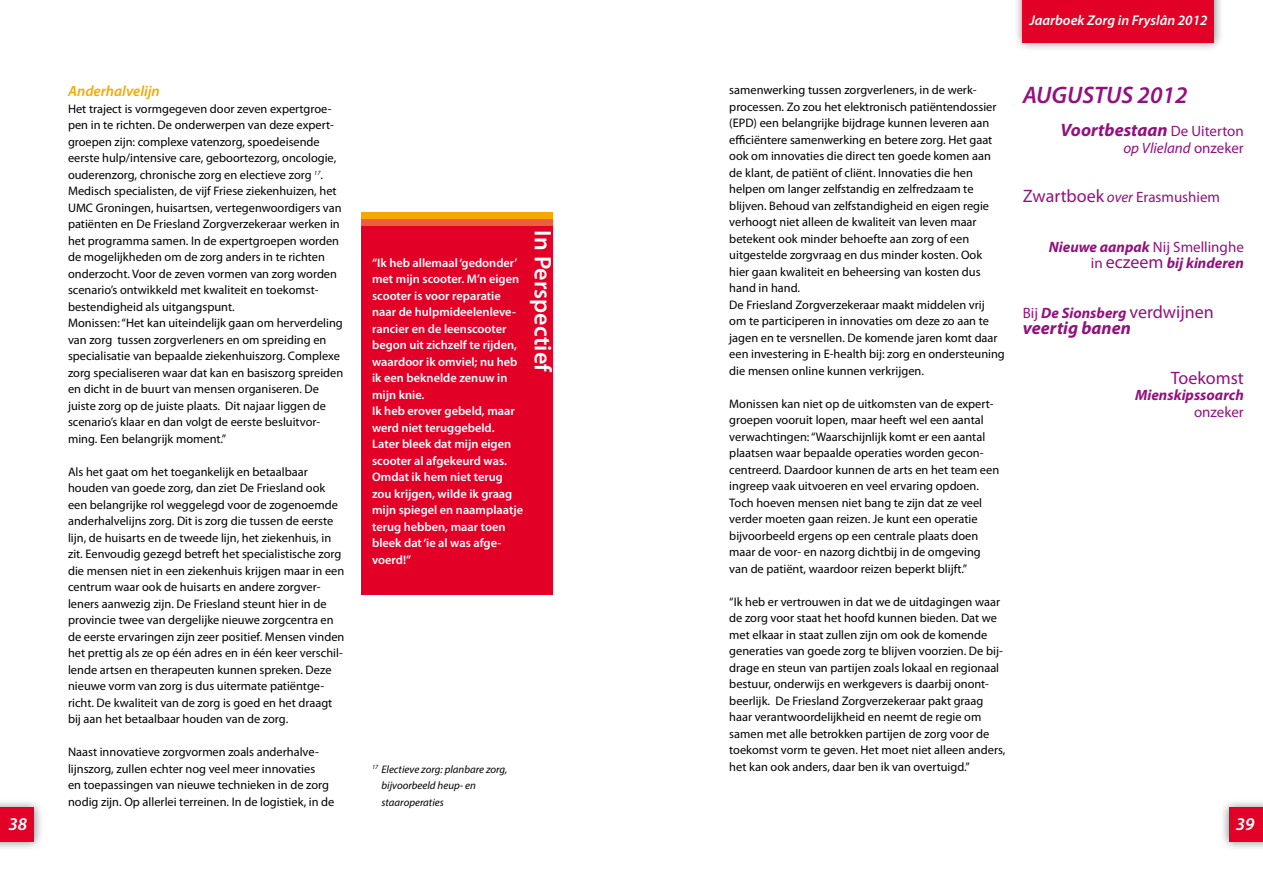
<style>
.page{position:relative;width:1263px;height:893px;background:#fff}
.page>*{position:absolute;margin:0;border:0;box-sizing:border-box;transform-origin:0 0}
.t1{font:600 24px "Myriad Pro";color:#fff}
.t2{font:italic 600 24px "Myriad Pro";color:#93117e}
.t3{font:italic 700 18px "Myriad Pro";color:#93117e}
.t4{font:18px "Myriad Pro";color:#93117e}
.t5{font:italic 600 18px "Myriad Pro";color:#fff}
.t6{font:italic 700 15px/16.5px "Myriad Pro";color:#93117e;text-align:right}
.t7{font:15px "Myriad Pro";color:#93117e}
.t8{font:italic 15px "Myriad Pro";color:#93117e}
.t9{font:italic 600 15px "Myriad Pro";color:#f7a800}
.t10{font:italic 600 14.25px "Myriad Pro";color:#fff}
.t11{font:12.3px/16.5px "Myriad Pro";color:#000}
.t12{font:600 12.3px/16.5px "Myriad Pro";color:#fff}
.t13{font:italic 10.8px/16.5px "Myriad Pro";color:#000}
.s1{font-weight:400;font-style:normal;font-size:15px}
.s2{font-style:normal}
.s3{font-size:18px}
.s4{font-style:italic}
.s5{font-weight:400;font-style:normal}
.s6{font-weight:400;font-style:normal;font-size:18px}
</style>
<div class="page">
<div style="left:1219px;top:798px;width:44px;height:53px;background:#000;opacity:.5"></div>
<div style="left:1229px;top:808px;width:34px;height:34px;background:#e20026"></div>
<div style="left:0;top:798px;width:44px;height:53px;background:#000;opacity:.5"></div>
<div style="left:0;top:808px;width:34px;height:34px;background:#e20026"></div>
<div style="left:1013px;top:0;width:211px;height:52px;background:#000;opacity:.5"></div>
<div style="left:1023px;top:0;width:191px;height:43px;background:#e20026"></div>
<div style="left:361px;top:213px;width:192px;height:382px;background:#e20026"></div>
<div style="left:361px;top:213px;width:192px;height:6px;background:#f7a800"></div>
<div style="left:361px;top:219px;width:192px;height:6px;background:#ed5e3a"></div>
<p class="t9" style="left:68px;top:82px;width:93px">Anderhalvelijn</p>
<p class="t11" style="left:68px;top:100px;width:277px">Het traject is vormgegeven door zeven expertgroe&shy;pen in te richten. De onderwerpen van deze expert&shy;groepen zijn: complexe vatenzorg, spoedeisende eerste hulp/intensive care, geboortezorg, oncologie, ouderenzorg, chronische zorg en electieve zorg <sup>17</sup>.<br>Medisch specialisten, de vijf Friese ziekenhuizen, het UMC Groningen, huisartsen, vertegenwoordigers van patiënten en De Friesland Zorgverzekeraar werken in het programma samen. In de expertgroepen worden de mogelijkheden om de zorg anders in te richten onderzocht. Voor de zeven vormen van zorg worden scenario’s ontwikkeld met kwaliteit en toekomst&shy;bestendigheid als uitgangspunt.<br>Monissen: “Het kan uiteindelijk gaan om herverdeling van zorg tussen zorgverleners en om spreiding en specialisatie van bepaalde ziekenhuiszorg. Complexe zorg specialiseren waar dat kan en basiszorg spreiden en dicht in de buurt van mensen organiseren. De juiste zorg op de juiste plaats. Dit najaar liggen de scenario’s klaar en dan volgt de eerste besluitvor&shy;ming. Een belangrijk moment.”</p>
<p class="t11" style="left:68px;top:463px;width:278px">Als het gaat om het toegankelijk en betaalbaar houden van goede zorg, dan ziet De Friesland ook een belangrijke rol weggelegd voor de zogenoemde anderhalvelijns zorg. Dit is zorg die tussen de eerste lijn, de huisarts en de tweede lijn, het ziekenhuis, in zit. Eenvoudig gezegd betreft het specialistische zorg die mensen niet in een ziekenhuis krijgen maar in een centrum waar ook de huisarts en andere zorgver&shy;leners aanwezig zijn. De Friesland steunt hier in de provincie twee van dergelijke nieuwe zorgcentra en de eerste ervaringen zijn zeer positief. Mensen vinden het prettig als ze op één adres en in één keer verschil&shy;lende artsen en therapeuten kunnen spreken. Deze nieuwe vorm van zorg is dus uitermate patiëntge&shy;richt. De kwaliteit van de zorg is goed en het draagt bij aan het betaalbaar houden van de zorg.</p>
<p class="t11" style="left:68px;top:744px;width:268px">Naast innovatieve zorgvormen zoals anderhalve&shy;lijnszorg, zullen echter nog veel meer innovaties<br>en toepassingen van nieuwe technieken in de zorg nodig zijn. Op allerlei terreinen. In de logistiek, in de</p>
<h1 class="t1" style="left:558px;top:230px;width:143px;rotate:90deg">In Perspectief</h1>
<p class="t12" style="left:372px;top:254px;width:152px">“Ik heb allemaal ‘gedonder’ met mijn scooter. M’n eigen scooter is voor reparatie naar de hulpmideelenleve&shy;rancier en de leenscooter begon uit zichzelf te rijden, waardoor ik omviel; nu heb ik een beknelde zenuw in mijn knie.<br>Ik heb erover gebeld, maar werd niet teruggebeld.<br>Later bleek dat mijn eigen scooter al afgekeurd was.<br>Omdat ik hem niet terug zou krijgen, wilde ik graag mijn spiegel en naamplaatje terug hebben, maar toen bleek dat ‘ie al was afge&shy;voerd!”</p>
<p class="t13" style="left:381px;top:760px;width:127px;text-indent:-9px"><sup>17</sup> Electieve zorg: planbare zorg, bijvoorbeeld heup- en staaroperaties</p>
<p class="t10" style="left:1029px;top:11px;width:180px">Jaarboek Zorg in Fryslân 2012</p>
<p class="t11" style="left:729px;top:82px;width:277px">samenwerking tussen zorgverleners, in de werk&shy;processen. Zo zou het elektronisch patiëntendossier (EPD) een belangrijke bijdrage kunnen leveren aan efficiëntere samenwerking en betere zorg. Het gaat ook om innovaties die direct ten goede komen aan de klant, de patiënt of cliënt. Innovaties die hen helpen om langer zelfstandig en zelfredzaam te blijven. Behoud van zelfstandigheid en eigen regie verhoogt niet alleen de kwaliteit van leven maar betekent ook minder behoefte aan zorg of een uitgestelde zorgvraag en dus minder kosten. Ook hier gaan kwaliteit en beheersing van kosten dus hand in hand.<br>De Friesland Zorgverzekeraar maakt middelen vrij om te participeren in innovaties om deze zo aan te jagen en te versnellen. De komende jaren komt daar een investering in E-health bij: zorg en ondersteuning die mensen online kunnen verkrijgen.</p>
<p class="t11" style="left:729px;top:395px;width:271px">Monissen kan niet op de uitkomsten van de expert&shy;groepen vooruit lopen, maar heeft wel een aantal verwachtingen: “Waarschijnlijk komt er een aantal plaatsen waar bepaalde operaties worden gecon&shy;centreerd. Daardoor kunnen de arts en het team een ingreep vaak uitvoeren en veel ervaring opdoen.<br>Toch hoeven mensen niet bang te zijn dat ze veel verder moeten gaan reizen. Je kunt een operatie bijvoorbeeld ergens op een centrale plaats doen maar de voor- en nazorg dichtbij in de omgeving van de patiënt, waardoor reizen beperkt blijft.”</p>
<p class="t11" style="left:729px;top:593px;width:278px">“Ik heb er vertrouwen in dat we de uitdagingen waar de zorg voor staat het hoofd kunnen bieden. Dat we met elkaar in staat zullen zijn om ook de komende generaties van goede zorg te blijven voorzien. De bij&shy;drage en steun van partijen zoals lokaal en regionaal bestuur, onderwijs en werkgevers is daarbij onont&shy;beerlijk. De Friesland Zorgverzekeraar pakt graag haar verantwoordelijkheid en neemt de regie om samen met alle betrokken partijen de zorg voor de toekomst vorm te geven. Het moet niet alleen anders, het kan ook anders, daar ben ik van overtuigd.”</p>
<h1 class="t2" style="left:1023px;top:80px;width:166px">AUGUSTUS 2012</h1>
<h2 class="t3" style="left:1061px;top:118px;width:185px">Voortbestaan <span class="s1">De Uiterton</span></h2>
<p class="t8" style="left:1123px;top:138px;width:122px">op Vlieland <span class="s2">onzeker</span></p>
<p class="t7" style="left:1023px;top:188px;width:199px"><span class="s3">Zwartboek</span> <span class="s4">over</span> Erasmushiem</p>
<p class="t6" style="left:1049px;top:238px;width:196px">Nieuwe aanpak <span class="s5">Nij Smellinghe in</span> <span class="s6">eczeem</span> bij kinderen</p>
<p class="t6" style="left:1023px;top:304px;width:193px"><span class="s5">Bij</span> De Sionsberg <span class="s6">verdwijnen</span></p>
<h2 class="t3" style="left:1023px;top:316px;width:110px">veertig banen</h2>
<h2 class="t4" style="left:1171px;top:366px;width:74px">Toekomst</h2>
<p class="t6" style="left:1135px;top:386px;width:110px">Mienskipssoarch</p>
<p class="t7" style="left:1194px;top:402px;width:51px">onzeker</p>
<h2 class="t5" style="left:8px;top:812px;width:20px">38</h2>
<h2 class="t5" style="left:1236px;top:812px;width:20px">39</h2>
</div>
